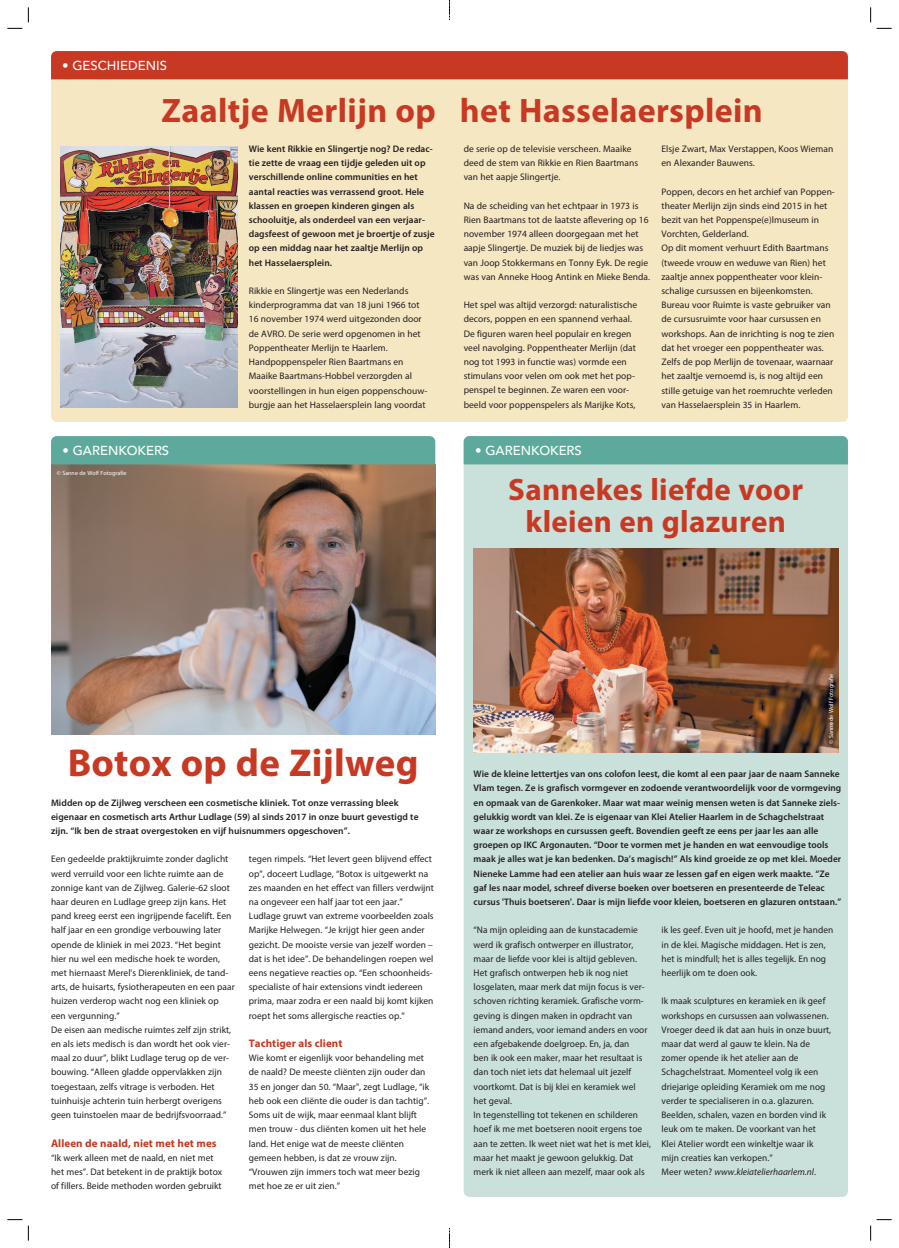
<style>
.page{position:relative;width:899px;height:1248px;background:#fff}
.page>*{position:absolute;margin:0;border:0;box-sizing:border-box;transform-origin:0 0}
.t1{font:700 39px "Myriad Pro";letter-spacing:.005em;color:#c73922}
.t2{font:700 34px "Myriad Pro";letter-spacing:.01em;color:#c73922}
.t3{font:700 31px/31px "Myriad Pro";letter-spacing:.01em;color:#c73922;text-align:center}
.t4{font:500 13px "Avenir";color:#fff}
.t5{font:700 11px "Myriad Pro";letter-spacing:.005em;color:#c73922}
.t6{font:9.5px/14.2px "Myriad Pro";letter-spacing:.005em;color:#231f20}
.t7{font:600 9.5px/14.2px "Myriad Pro";letter-spacing:.005em;color:#231f20}
.t8{font:6px "Myriad Pro";letter-spacing:.005em;color:#fff}
.s1{font-style:italic}
</style>
<div class="page">
<div style="left:463px;top:436px;width:385px;height:760px;background:#cae0db;border-radius:6px"></div>
<svg style="left:449px;top:0;width:1px;height:20px"></svg>
<svg style="left:449px;top:1228px;width:1px;height:19px"></svg>
<img style="left:473px;top:548px;width:365px;height:204px">
<div style="left:51px;top:79px;width:797px;height:343px;background:#f6e7c3"></div>
<img style="left:61px;top:147px;width:176px;height:260px">
<div style="left:51px;top:51px;width:797px;height:28px;background:#c73922"></div>
<img style="left:51px;top:464px;width:384px;height:270px">
<div style="left:51px;top:436px;width:384px;height:28px;background:#5daa9c"></div>
<div style="left:463px;top:436px;width:385px;height:28px;background:#5daa9c"></div>
<svg style="left:7px;top:28px;width:15px;height:1px"></svg>
<svg style="left:876px;top:28px;width:15px;height:1px"></svg>
<svg style="left:7px;top:1219px;width:15px;height:1px"></svg>
<svg style="left:28px;top:7px;width:1px;height:15px"></svg>
<svg style="left:28px;top:1225px;width:1px;height:15px"></svg>
<svg style="left:870px;top:7px;width:1px;height:15px"></svg>
<svg style="left:870px;top:1219px;width:21px;height:21px"></svg>
<h3 class="t4" style="left:62px;top:55px;width:106px">• GESCHIEDENIS</h3>
<h2 class="t2" style="left:161px;top:88px;width:602px">Zaaltje Merlijn op het Hasselaersplein</h2>
<p class="t6" style="left:463px;top:141px;width:176px">de serie op de televisie verscheen. Maaike deed de stem van Rikkie en Rien Baartmans van het aapje Slingertje.</p>
<p class="t6" style="left:463px;top:198px;width:188px">Na de scheiding van het echtpaar in 1973 is Rien Baartmans tot de laatste aflevering op 16 november 1974 alleen doorgegaan met het aapje Slingertje. De muziek bij de liedjes was van Joop Stokkermans en Tonny Eyk. De regie was van Anneke Hoog Antink en Mieke Benda.</p>
<p class="t6" style="left:463px;top:298px;width:175px">Het spel was altijd verzorgd: naturalistische decors, poppen en een spannend verhaal.<br>De figuren waren heel populair en kregen veel navolging. Poppentheater Merlijn (dat nog tot 1993 in functie was) vormde een stimulans voor velen om ook met het pop&shy;penspel te beginnen. Ze waren een voor&shy;beeld voor poppenspelers als Marijke Kots,</p>
<p class="t7" style="left:249px;top:142px;width:187px">Wie kent Rikkie en Slingertje nog? De redac&shy;tie zette de vraag een tijdje geleden uit op verschillende online communities en het aantal reacties was verrassend groot. Hele klassen en groepen kinderen gingen als schooluitje, als onderdeel van een verjaar&shy;dagsfeest of gewoon met je broertje of zusje op een middag naar het zaaltje Merlijn op het Hasselaersplein.</p>
<p class="t6" style="left:249px;top:283px;width:180px">Rikkie en Slingertje was een Nederlands kinderprogramma dat van 18 juni 1966 tot 16 november 1974 werd uitgezonden door de AVRO. De serie werd opgenomen in het Poppentheater Merlijn te Haarlem.<br>Handpoppenspeler Rien Baartmans en Maaike Baartmans-Hobbel verzorgden al voorstellingen in hun eigen poppenschouw&shy;burgje aan het Hasselaersplein lang voordat</p>
<p class="t6" style="left:661px;top:141px;width:173px">Elsje Zwart, Max Verstappen, Koos Wieman en Alexander Bauwens.</p>
<p class="t6" style="left:661px;top:184px;width:175px">Poppen, decors en het archief van Poppen&shy;theater Merlijn zijn sinds eind 2015 in het bezit van het Poppenspe(e)lmuseum in Vorchten, Gelderland.<br>Op dit moment verhuurt Edith Baartmans (tweede vrouw en weduwe van Rien) het zaaltje annex poppentheater voor klein&shy;schalige cursussen en bijeenkomsten.<br>Bureau voor Ruimte is vaste gebruiker van de cursusruimte voor haar cursussen en workshops. Aan de inrichting is nog te zien dat het vroeger een poppentheater was.<br>Zelfs de pop Merlijn de tovenaar, waarnaar het zaaltje vernoemd is, is nog altijd een stille getuige van het roemruchte verleden van Hasselaersplein 35 in Haarlem.</p>
<h3 class="t4" style="left:62px;top:439px;width:108px">• GARENKOKERS</h3>
<p class="t8" style="left:57px;top:469px;width:71px">© Sanne de Wolf Fotografie</p>
<h3 class="t4" style="left:475px;top:439px;width:108px">• GARENKOKERS</h3>
<h3 class="t3" style="left:508px;top:473px;width:296px">Sannekes liefde voor kleien en glazuren</h3>
<h1 class="t1" style="left:68px;top:737px;width:352px">Botox op de Zijlweg</h1>
<p class="t7" style="left:51px;top:795px;width:369px">Midden op de Zijlweg verscheen een cosmetische kliniek. Tot onze verrassing bleek eigenaar en cosmetisch arts Arthur Ludlage (59) al sinds 2017 in onze buurt gevestigd te zijn. “Ik ben de straat overgestoken en vijf huisnummers opgeschoven”.</p>
<p class="t6" style="left:51px;top:851px;width:185px">Een gedeelde praktijkruimte zonder daglicht werd verruild voor een lichte ruimte aan de zonnige kant van de Zijlweg. Galerie-62 sloot haar deuren en Ludlage greep zijn kans. Het pand kreeg eerst een ingrijpende facelift. Een half jaar en een grondige verbouwing later opende de kliniek in mei 2023. “Het begint hier nu wel een medische hoek te worden, met hiernaast Merel's Dierenkliniek, de tand&shy;arts, de huisarts, fysiotherapeuten en een paar huizen verderop wacht nog een kliniek op een vergunning.”<br>De eisen aan medische ruimtes zelf zijn strikt, en als iets medisch is dan wordt het ook vier&shy;maal zo duur”, blikt Ludlage terug op de ver&shy;bouwing. “Alleen gladde oppervlakken zijn toegestaan, zelfs vitrage is verboden. Het tuinhuisje achterin tuin herbergt overigens geen tuinstoelen maar de bedrijfsvoorraad.”</p>
<p class="t5" style="left:51px;top:1135px;width:167px">Alleen de naald, niet met het mes</p>
<p class="t6" style="left:51px;top:1150px;width:173px">“Ik werk alleen met de naald, en niet met het mes”. Dat betekent in de praktijk botox of fillers. Beide methoden worden gebruikt</p>
<p class="t6" style="left:249px;top:851px;width:187px">tegen rimpels. “Het levert geen blijvend effect op”, doceert Ludlage, “Botox is uitgewerkt na zes maanden en het effect van fillers verdwijnt na ongeveer een half jaar tot een jaar.” Ludlage gruwt van extreme voorbeelden zoals Marijke Helwegen. “Je krijgt hier geen ander gezicht. De mooiste versie van jezelf worden – dat is het idee”. De behandelingen roepen wel eens negatieve reacties op. “Een schoonheids&shy;specialiste of hair extensions vindt iedereen prima, maar zodra er een naald bij komt kijken roept het soms allergische reacties op.”</p>
<p class="t5" style="left:249px;top:1036px;width:95px">Tachtiger als client</p>
<p class="t6" style="left:249px;top:1050px;width:182px">Wie komt er eigenlijk voor behandeling met de naald? De meeste cliënten zijn ouder dan 35 en jonger dan 50. “Maar", zegt Ludlage, “ik heb ook een cliënte die ouder is dan tachtig”.<br>Soms uit de wijk, maar eenmaal klant blijft men trouw - dus cliënten komen uit het hele land. Het enige wat de meeste cliënten gemeen hebben, is dat ze vrouw zijn. “Vrouwen zijn immers toch wat meer bezig met hoe ze er uit zien.”</p>
<p class="t8" style="left:827px;top:743px;width:71px;rotate:-90deg">© Sanne de Wolf Fotografie</p>
<p class="t7" style="left:473px;top:766px;width:369px">Wie de kleine lettertjes van ons colofon leest, die komt al een paar jaar de naam Sanneke Vlam tegen. Ze is grafisch vormgever en zodoende verantwoordelijk voor de vormgeving en opmaak van de Garenkoker. Maar wat maar weinig mensen weten is dat Sanneke ziels&shy;gelukkig wordt van klei. Ze is eigenaar van Klei Atelier Haarlem in de Schagchelstraat waar ze workshops en cursussen geeft. Bovendien geeft ze eens per jaar les aan alle groepen op IKC Argonauten. “Door te vormen met je handen en wat eenvoudige tools maak je alles wat je kan bedenken. Da’s magisch!” Als kind groeide ze op met klei. Moeder Nieneke Lamme had een atelier aan huis waar ze lessen gaf en eigen werk maakte. “Ze gaf les naar model, schreef diverse boeken over boetseren en presenteerde de Teleac cursus 'Thuis boetseren'. Daar is mijn liefde voor kleien, boetseren en glazuren ontstaan.”</p>
<p class="t6" style="left:473px;top:922px;width:179px">“Na mijn opleiding aan de kunstacademie werd ik grafisch ontwerper en illustrator, maar de liefde voor klei is altijd gebleven.<br>Het grafisch ontwerpen heb ik nog niet losgelaten, maar merk dat mijn focus is ver&shy;schoven richting keramiek. Grafische vorm&shy;geving is dingen maken in opdracht van iemand anders, voor iemand anders en voor een afgebakende doelgroep. En, ja, dan<br>ben ik ook een maker, maar het resultaat is dan toch niet iets dat helemaal uit jezelf voortkomt. Dat is bij klei en keramiek wel het geval.<br>In tegenstelling tot tekenen en schilderen hoef ik me met boetseren nooit ergens toe aan te zetten. Ik weet niet wat het is met klei, maar het maakt je gewoon gelukkig. Dat merk ik niet alleen aan mezelf, maar ook als</p>
<p class="t6" style="left:661px;top:922px;width:173px">ik les geef. Even uit je hoofd, met je handen in de klei. Magische middagen. Het is zen, het is mindfull; het is alles tegelijk. En nog heerlijk om te doen ook.</p>
<p class="t6" style="left:661px;top:993px;width:171px">Ik maak sculptures en keramiek en ik geef workshops en cursussen aan volwassenen.<br>Vroeger deed ik dat aan huis in onze buurt, maar dat werd al gauw te klein. Na de zomer opende ik het atelier aan de Schagchelstraat. Momenteel volg ik een driejarige opleiding Keramiek om me nog verder te specialiseren in o.a. glazuren.<br>Beelden, schalen, vazen en borden vind ik leuk om te maken. De voorkant van het Klei Atelier wordt een winkeltje waar ik mijn creaties kan verkopen.”<br>Meer weten? <span class="s1">www.kleiatelierhaarlem.nl</span>.</p>
</div>
